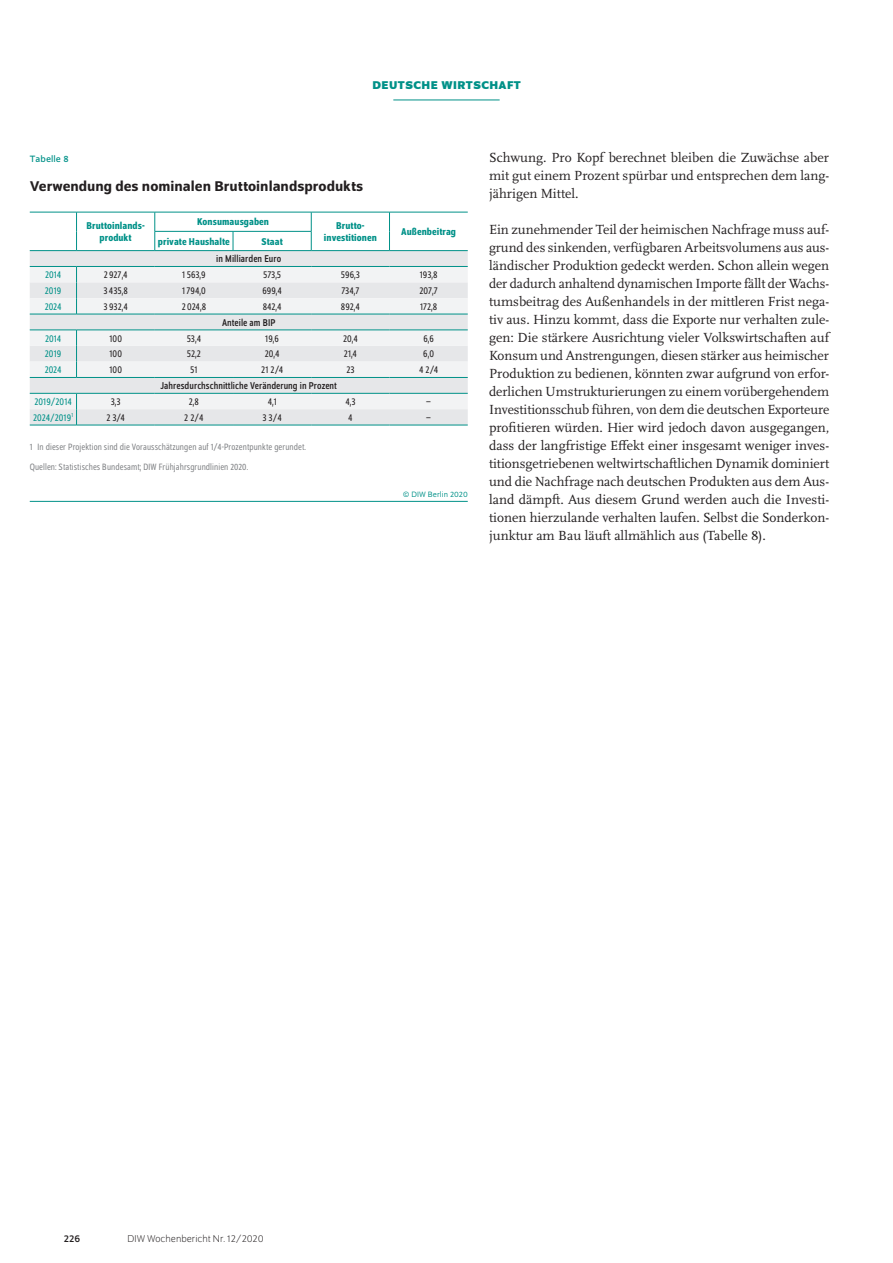
<style>
.page{position:relative;width:893px;height:1263px;background:#fff}
.page>*{position:absolute;margin:0;border:0;box-sizing:border-box;transform-origin:0 0}
.t1{font:500 15px "Schumpeter";color:#231f20}
.t2{font:13.8px/18px "Scala Pro";color:#231f20;text-align:justify}
.t3{font:700 12px "Schumpeter";color:#009188}
.t4{font:semi-condensed 10.5px "Schumpeter Blond";letter-spacing:.005em;color:#231f20}
.t5{font:500 semi-condensed 10.5px/12.6px "Schumpeter";letter-spacing:.005em;color:#009188;text-align:center}
.t6{font:semi-condensed 10.5px "Schumpeter";letter-spacing:.005em;color:#231f20}
.t7{font:semi-condensed 10.5px "Schumpeter Blond";color:#009188}
.t8{font:300 10.5px "Schumpeter";color:#231f20}
.t9{font:10.5px "Schumpeter";color:#231f20}
.t10{font:semi-condensed 9.75px/20.5px "Schumpeter Blond";letter-spacing:.01em;color:#808285}
.t11{font:9.75px "Schumpeter";letter-spacing:.01em;color:#009188}
.t12{font:8.25px "Schumpeter Blond";letter-spacing:.01em;color:#009188}
</style>
<div class="page">
<hr style="left:393px;top:100px;width:107px;height:1px;background:#009188">
<div style="left:30px;top:251px;width:438px;height:174px;background:#e6e7e9"></div>
<svg style="left:30px;top:267px;width:438px;height:142px;fill:#f2f3f4"></svg>
<hr style="left:30px;top:314px;width:47px;height:1px;background:#009188">
<hr style="left:77px;top:314px;width:78px;height:1px;background:#009188">
<hr style="left:155px;top:314px;width:78px;height:1px;background:#009188">
<hr style="left:233px;top:314px;width:78px;height:1px;background:#009188">
<hr style="left:311px;top:314px;width:78px;height:1px;background:#009188">
<hr style="left:389px;top:314px;width:79px;height:1px;background:#009188">
<hr style="left:30px;top:330px;width:47px;height:1px;background:#009188">
<hr style="left:77px;top:330px;width:78px;height:1px;background:#009188">
<hr style="left:155px;top:330px;width:78px;height:1px;background:#009188">
<hr style="left:233px;top:330px;width:78px;height:1px;background:#009188">
<hr style="left:311px;top:330px;width:78px;height:1px;background:#009188">
<hr style="left:389px;top:330px;width:79px;height:1px;background:#009188">
<hr style="left:77px;top:266px;width:78px;height:1px;background:#009188">
<hr style="left:155px;top:266px;width:78px;height:1px;background:#009188">
<hr style="left:233px;top:266px;width:78px;height:1px;background:#009188">
<hr style="left:311px;top:266px;width:78px;height:1px;background:#009188">
<hr style="left:389px;top:266px;width:79px;height:1px;background:#009188">
<hr style="left:30px;top:377px;width:47px;height:1px;background:#009188">
<hr style="left:77px;top:377px;width:78px;height:1px;background:#009188">
<hr style="left:155px;top:377px;width:78px;height:1px;background:#009188">
<hr style="left:233px;top:377px;width:78px;height:1px;background:#009188">
<hr style="left:311px;top:377px;width:78px;height:1px;background:#009188">
<hr style="left:389px;top:377px;width:79px;height:1px;background:#009188">
<hr style="left:30px;top:393px;width:47px;height:1px;background:#009188">
<svg style="left:30px;top:212px;width:438px;height:39px"></svg>
<hr style="left:389px;top:250px;width:79px;height:1px;background:#009188">
<hr style="left:30px;top:266px;width:47px;height:1px;background:#009188">
<svg style="left:76px;top:267px;width:1px;height:47px"></svg>
<svg style="left:76px;top:330px;width:1px;height:47px"></svg>
<hr style="left:77px;top:393px;width:78px;height:1px;background:#009188">
<hr style="left:155px;top:393px;width:78px;height:1px;background:#009188">
<hr style="left:233px;top:393px;width:78px;height:1px;background:#009188">
<hr style="left:311px;top:393px;width:78px;height:1px;background:#009188">
<hr style="left:389px;top:393px;width:79px;height:1px;background:#009188">
<svg style="left:76px;top:393px;width:1px;height:32px"></svg>
<hr style="left:30px;top:425px;width:47px;height:1px;background:#009188">
<hr style="left:77px;top:425px;width:78px;height:1px;background:#009188">
<hr style="left:155px;top:425px;width:78px;height:1px;background:#009188">
<hr style="left:233px;top:425px;width:78px;height:1px;background:#009188">
<hr style="left:311px;top:425px;width:78px;height:1px;background:#009188">
<hr style="left:389px;top:425px;width:79px;height:1px;background:#009188">
<hr style="left:30px;top:501px;width:438px;height:1px;background:#009188">
<p class="t3" style="left:372px;top:79px;width:18px">DEUTSCHE</p>
<p class="t3" style="left:441px;top:79px;width:21px">WIRTSCHAFT</p>
<p class="t11" style="left:30px;top:154px;width:40px">Tabelle 8</p>
<p class="t1" style="left:30px;top:178px;width:335px">Verwendung des nominalen Bruttoinlandsprodukts</p>
<p class="t5" style="left:86px;top:219px;width:59px">Bruttoinlands&shy;produkt</p>
<p class="t5" style="left:197px;top:216px;width:74px">Konsumausgaben</p>
<p class="t5" style="left:324px;top:219px;width:54px">Brutto&shy;investitionen</p>
<p class="t5" style="left:401px;top:225px;width:56px">Außenbeitrag</p>
<p class="t5" style="left:158px;top:235px;width:73px">private Haushalte</p>
<p class="t5" style="left:261px;top:235px;width:23px">Staat</p>
<p class="t6" style="left:216px;top:254px;width:66px">in Milliarden Euro</p>
<p class="t7" style="left:45px;top:270px;width:18px">2014</p>
<p class="t4" style="left:104px;top:270px;width:26px">2 927,4</p>
<p class="t4" style="left:182px;top:270px;width:25px">1 563,9</p>
<p class="t4" style="left:263px;top:270px;width:20px">573,5</p>
<p class="t4" style="left:341px;top:270px;width:21px">596,3</p>
<p class="t4" style="left:420px;top:270px;width:19px">193,8</p>
<p class="t7" style="left:45px;top:285px;width:18px">2019</p>
<p class="t4" style="left:103px;top:285px;width:26px">3 435,8</p>
<p class="t4" style="left:182px;top:285px;width:25px">1794,0</p>
<p class="t4" style="left:262px;top:285px;width:21px">699,4</p>
<p class="t4" style="left:341px;top:285px;width:20px">734,7</p>
<p class="t4" style="left:419px;top:285px;width:20px">207,7</p>
<p class="t7" style="left:45px;top:301px;width:18px">2024</p>
<p class="t4" style="left:104px;top:301px;width:26px">3 932,4</p>
<p class="t4" style="left:182px;top:301px;width:26px">2 024,8</p>
<p class="t4" style="left:263px;top:301px;width:20px">842,4</p>
<p class="t4" style="left:341px;top:301px;width:20px">892,4</p>
<p class="t4" style="left:420px;top:301px;width:18px">172,8</p>
<p class="t6" style="left:222px;top:317px;width:55px">Anteile am BIP</p>
<p class="t7" style="left:45px;top:333px;width:18px">2014</p>
<p class="t4" style="left:109px;top:333px;width:14px">100</p>
<p class="t4" style="left:187px;top:333px;width:16px">53,4</p>
<p class="t4" style="left:265px;top:333px;width:15px">19,6</p>
<p class="t4" style="left:343px;top:333px;width:16px">20,4</p>
<p class="t4" style="left:423px;top:333px;width:12px">6,6</p>
<p class="t7" style="left:45px;top:349px;width:18px">2019</p>
<p class="t4" style="left:109px;top:349px;width:14px">100</p>
<p class="t4" style="left:187px;top:349px;width:16px">52,2</p>
<p class="t4" style="left:265px;top:349px;width:16px">20,4</p>
<p class="t4" style="left:344px;top:349px;width:15px">21,4</p>
<p class="t4" style="left:423px;top:349px;width:12px">6,0</p>
<p class="t7" style="left:45px;top:365px;width:18px">2024</p>
<p class="t4" style="left:109px;top:365px;width:14px">100</p>
<p class="t4" style="left:190px;top:365px;width:9px">51</p>
<p class="t4" style="left:261px;top:365px;width:23px">21 2/4</p>
<p class="t4" style="left:346px;top:365px;width:10px">23</p>
<p class="t4" style="left:419px;top:365px;width:20px">4 2/4</p>
<p class="t6" style="left:161px;top:380px;width:178px">Jahresdurchschnittliche Veränderung in Prozent</p>
<p class="t7" style="left:34px;top:396px;width:39px">2019/2014</p>
<p class="t4" style="left:111px;top:396px;width:11px">3,3</p>
<p class="t4" style="left:189px;top:396px;width:12px">2,8</p>
<p class="t4" style="left:268px;top:396px;width:11px">4,1</p>
<p class="t4" style="left:345px;top:396px;width:12px">4,3</p>
<p class="t4" style="left:426px;top:396px;width:6px">–</p>
<p class="t7" style="left:33px;top:412px;width:41px">2024/2019<sup>1</sup></p>
<p class="t4" style="left:106px;top:412px;width:20px">2 3/4</p>
<p class="t4" style="left:184px;top:412px;width:21px">2 2/4</p>
<p class="t4" style="left:262px;top:412px;width:21px">3 3/4</p>
<p class="t4" style="left:348px;top:412px;width:6px">4</p>
<p class="t4" style="left:426px;top:412px;width:6px">–</p>
<p class="t10" style="left:30px;top:437px;width:278px">1 In dieser Projektion sind die Vorausschätzungen auf 1/4-Prozentpunkte gerundet.<br>Quellen: Statistisches Bundesamt; DIW Frühjahrsgrundlinien 2020.</p>
<p class="t12" style="left:403px;top:490px;width:66px">© DIW Berlin 2020</p>
<p class="t2" style="left:489px;top:148px;width:342px">Schwung. Pro Kopf berechnet bleiben die Zuwächse aber mit gut einem Prozent spürbar und entsprechen dem lang&shy;jährigen Mittel.</p>
<p class="t2" style="left:489px;top:220px;width:342px">Ein zunehmender Teil der heimischen Nachfrage muss auf&shy;grund des sinkenden, verfügbaren Arbeitsvolumens aus aus&shy;ländischer Produktion gedeckt werden. Schon allein wegen der dadurch anhaltend dynamischen Importe fällt der Wachs&shy;tumsbeitrag des Außenhandels in der mittleren Frist nega&shy;tiv aus. Hinzu kommt, dass die Exporte nur verhalten zule&shy;gen: Die stärkere Ausrichtung vieler Volkswirtschaften auf Konsum und Anstrengungen, diesen stärker aus heimischer Produktion zu bedienen, könnten zwar aufgrund von erfor&shy;derlichen Umstrukturierungen zu einem vorübergehendem Investitionsschub führen, von dem die deutschen Exporteure profitieren würden. Hier wird jedoch davon ausgegangen, dass der langfristige Effekt einer insgesamt weniger inves&shy;titionsgetriebenen weltwirtschaftlichen Dynamik dominiert und die Nachfrage nach deutschen Produkten aus dem Aus&shy;land dämpft. Aus diesem Grund werden auch die Investi&shy;tionen hierzulande verhalten laufen. Selbst die Sonderkon&shy;junktur am Bau läuft allmählich aus (Tabelle 8).</p>
<p class="t9" style="left:64px;top:1233px;width:18px">226</p>
<p class="t8" style="left:128px;top:1234px;width:138px">DIW Wochenbericht Nr. 12/2020</p>
</div>
